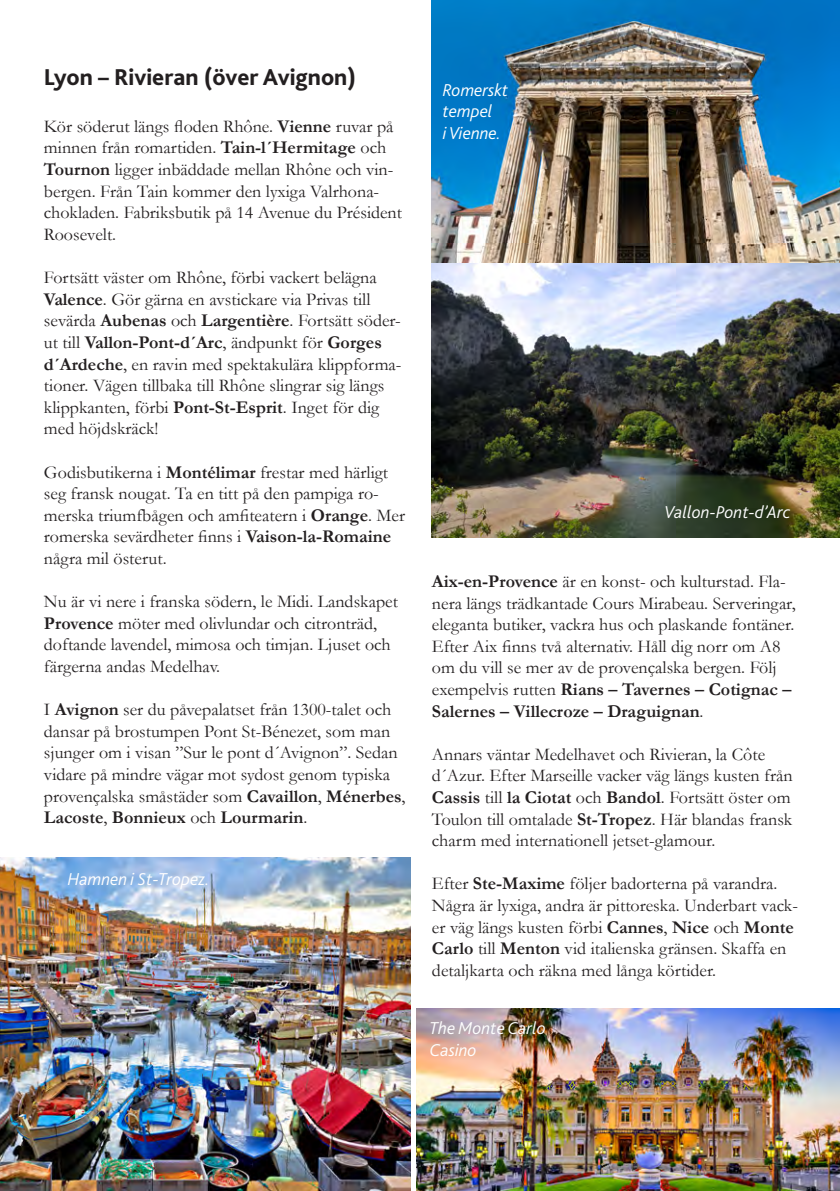
<style>
.page{position:relative;width:840px;height:1191px;background:#fff}
.page>*{position:absolute;margin:0;border:0;box-sizing:border-box;transform-origin:0 0}
.t1{font:800 24px "Bliss 2";color:#231f20}
.t2{font:18px/21.6px "Garamond";color:#231f20}
.t3{font:italic 300 18px/21.6px "Bliss 2";color:#fff}
.s1{font-weight:700}
</style>
<div class="page">
<img style="left:0;top:857px;width:410px;height:334px">
<img style="left:431px;top:0;width:408px;height:264px">
<img style="left:431px;top:264px;width:408px;height:273px">
<img style="left:416px;top:1008px;width:423px;height:183px">
<h1 class="t1" style="left:44px;top:62px;width:313px">Lyon – Rivieran (över Avignon)</h1>
<p class="t2" style="left:44px;top:115px;width:359px">Kör söderut längs floden Rhône. <span class="s1">Vienne</span> ruvar på minnen från romartiden. <span class="s1">Tain-l´Hermitage</span> och <span class="s1">Tournon</span> ligger inbäddade mellan Rhône och vin&shy;bergen. Från Tain kommer den lyxiga Valrhona&shy;chokladen. Fabriksbutik på 14 Avenue du Président Roosevelt.</p>
<p class="t2" style="left:44px;top:266px;width:359px">Fortsätt väster om Rhône, förbi vackert belägna <span class="s1">Valence</span>. Gör gärna en avstickare via Privas till sevärda <span class="s1">Aubenas</span> och <span class="s1">Largentière</span>. Fortsätt söder&shy;ut till <span class="s1">Vallon-Pont-d´Arc</span>, ändpunkt för <span class="s1">Gorges d´Ardeche</span>, en ravin med spektakulära klippforma&shy;tioner. Vägen tillbaka till Rhône slingrar sig längs klippkanten, förbi <span class="s1">Pont-St-Esprit</span>. Inget för dig med höjdskräck!</p>
<p class="t2" style="left:44px;top:460px;width:362px">Godisbutikerna i <span class="s1">Montélimar</span> frestar med härligt seg fransk nougat. Ta en titt på den pampiga ro&shy;merska triumfbågen och amfiteatern i <span class="s1">Orange</span>. Mer romerska sevärdheter finns i <span class="s1">Vaison-la-Romaine </span>några mil österut.</p>
<p class="t2" style="left:44px;top:590px;width:355px">Nu är vi nere i franska södern, le Midi. Landskapet <span class="s1">Provence</span> möter med olivlundar och citronträd, doftande lavendel, mimosa och timjan. Ljuset och färgerna andas Medelhav.</p>
<p class="t2" style="left:44px;top:698px;width:363px">I <span class="s1">Avignon</span> ser du påvepalatset från 1300-talet och dansar på brostumpen Pont St-Bénezet, som man sjunger om i visan ”Sur le pont d´Avignon”. Sedan vidare på mindre vägar mot sydost genom typiska provençalska småstäder som <span class="s1">Cavaillon</span>, <span class="s1">Ménerbes</span>, <span class="s1">Lacoste</span>, <span class="s1">Bonnieux</span> och <span class="s1">Lourmarin</span>.</p>
<p class="t3" style="left:68px;top:867px;width:143px">Hamnen i St-Tropez.</p>
<p class="t3" style="left:442px;top:79px;width:67px">Romerskt tempel<br>i Vienne.</p>
<p class="t3" style="left:664px;top:501px;width:128px">Vallon-Pont-d’Arc</p>
<p class="t2" style="left:431px;top:570px;width:365px"><span class="s1">Aix-en-Provence</span> är en konst- och kulturstad. Fla&shy;nera längs trädkantade Cours Mirabeau. Serveringar, eleganta butiker, vackra hus och plaskande fontäner.<br>Efter Aix finns två alternativ. Håll dig norr om A8 om du vill se mer av de provençalska bergen. Följ exempelvis rutten <span class="s1">Rians – Tavernes – Cotignac – Salernes – Villecroze – Draguignan</span>.</p>
<p class="t2" style="left:431px;top:743px;width:362px">Annars väntar Medelhavet och Rivieran, la Côte d´Azur. Efter Marseille vacker väg längs kusten från <span class="s1">Cassis</span> till <span class="s1">la Ciotat</span> och <span class="s1">Bandol</span>. Fortsätt öster om Toulon till omtalade <span class="s1">St-Tropez</span>. Här blandas fransk charm med internationell jetset-glamour.</p>
<p class="t2" style="left:432px;top:872px;width:367px">Efter <span class="s1">Ste-Maxime</span> följer badorterna på varandra.<br>Några är lyxiga, andra är pittoreska. Underbart vack&shy;er väg längs kusten förbi <span class="s1">Cannes</span>, <span class="s1">Nice</span> och <span class="s1">Monte Carlo</span> till <span class="s1">Menton</span> vid italienska gränsen. Skaffa en detaljkarta och räkna med långa körtider.</p>
<p class="t3" style="left:429px;top:1017px;width:117px">The Monte Carlo<br>Casino</p>
</div>
